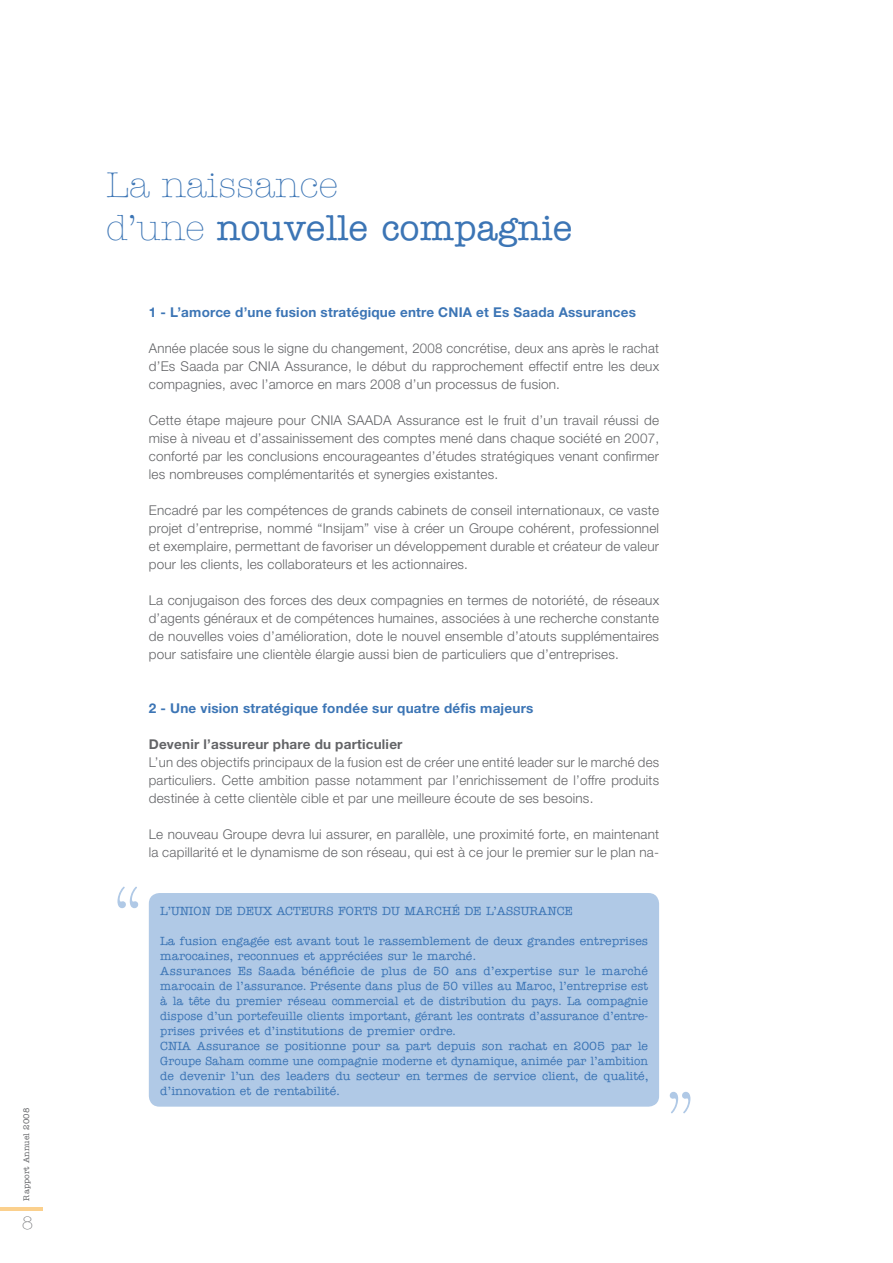
<style>
.page{position:relative;width:893px;height:1263px;background:#fff}
.page>*{position:absolute;margin:0;border:0;box-sizing:border-box;transform-origin:0 0}
.t1{font:500 36px/43.2px "American Typewriter";color:#3c75b5}
.t2{font:300 18px "American Typewriter";color:#636467}
.t3{font:300 13.5px/18px "Helvetica Neue";letter-spacing:.015em;color:#636467;text-align:justify}
.t4{font:700 13.5px "Helvetica Neue";letter-spacing:.015em;color:#3c75b5}
.t5{font:700 13.5px "Helvetica Neue";letter-spacing:.015em;color:#636467}
.t6{font:500 12px/15px "American Typewriter";color:#3c75b5}
.t7{font:500 8.25px "American Typewriter";letter-spacing:.015em;color:#636467}
.s1{font-weight:300}
</style>
<div class="page">
<hr style="left:0;top:1208px;width:43px;height:3px;background:#fbd08d">
<div style="left:149px;top:893px;width:510px;height:214px;background:#b0c9e6;border-radius:11px"></div>
<svg style="left:117px;top:887px;width:21px;height:21px"></svg>
<svg style="left:670px;top:1092px;width:20px;height:21px"></svg>
<p class="t7" style="left:22px;top:1200px;width:95px;rotate:-90deg">Rapport Annuel 2008</p>
<h2 class="t2" style="left:22px;top:1213px;width:13px">8</h2>
<h1 class="t1" style="left:106px;top:164px;width:468px"><span class="s1">La naissance<br>d’une</span> nouvelle compagnie</h1>
<p class="t4" style="left:149px;top:304px;width:489px">1 - L’amorce d’une fusion stratégique entre CNIA et Es Saada Assurances</p>
<p class="t3" style="left:149px;top:339px;width:512px">Année placée sous le signe du changement, 2008 concrétise, deux ans après le rachat d’Es Saada par CNIA Assurance, le début du rapprochement effectif entre les deux compagnies, avec l’amorce en mars 2008 d’un processus de fusion.</p>
<p class="t3" style="left:149px;top:411px;width:512px">Cette étape majeure pour CNIA SAADA Assurance est le fruit d’un travail réussi de mise à niveau et d’assainissement des comptes mené dans chaque société en 2007, conforté par les conclusions encourageantes d’études stratégiques venant confirmer les nombreuses complémentarités et synergies existantes.</p>
<p class="t3" style="left:149px;top:501px;width:512px">Encadré par les compétences de grands cabinets de conseil internationaux, ce vaste projet d’entreprise, nommé “Insijam” vise à créer un Groupe cohérent, professionnel et exemplaire, permettant de favoriser un développement durable et créateur de valeur pour les clients, les collaborateurs et les actionnaires.</p>
<p class="t3" style="left:149px;top:591px;width:512px">La conjugaison des forces des deux compagnies en termes de notoriété, de réseaux d’agents généraux et de compétences humaines, associées à une recherche constante de nouvelles voies d’amélioration, dote le nouvel ensemble d’atouts supplémentaires pour satisfaire une clientèle élargie aussi bien de particuliers que d’entreprises.</p>
<p class="t4" style="left:149px;top:700px;width:386px">2 - Une vision stratégique fondée sur quatre défis majeurs</p>
<p class="t5" style="left:149px;top:736px;width:255px">Devenir l’assureur phare du particulier</p>
<p class="t3" style="left:149px;top:753px;width:512px">L’un des objectifs principaux de la fusion est de créer une entité leader sur le marché des particuliers. Cette ambition passe notamment par l’enrichissement de l’offre produits destinée à cette clientèle cible et par une meilleure écoute de ses besoins.</p>
<p class="t3" style="left:149px;top:825px;width:512px">Le nouveau Groupe devra lui assurer, en parallèle, une proximité forte, en maintenant la capillarité et le dynamisme de son réseau, qui est à ce jour le premier sur le plan na-</p>
<p class="t6" style="left:160px;top:903px;width:414px">L’UNION DE DEUX ACTEURS FORTS DU MARCHÉ DE L’ASSURANCE</p>
<p class="t6" style="left:160px;top:933px;width:490px">La fusion engagée est avant tout le rassemblement de deux grandes entreprises marocaines, reconnues et appréciées sur le marché.<br>Assurances Es Saada bénéficie de plus de 50 ans d’expertise sur le marché marocain de l’assurance. Présente dans plus de 50 villes au Maroc, l’entreprise est à la tête du premier réseau commercial et de distribution du pays. La compagnie dispose d’un portefeuille clients important, gérant les contrats d’assurance d’entre&shy;prises privées et d’institutions de premier ordre.<br>CNIA Assurance se positionne pour sa part depuis son rachat en 2005 par le Groupe Saham comme une compagnie moderne et dynamique, animée par l’ambition de devenir l’un des leaders du secteur en termes de service client, de qualité, d’innovation et de rentabilité.</p>
</div>
